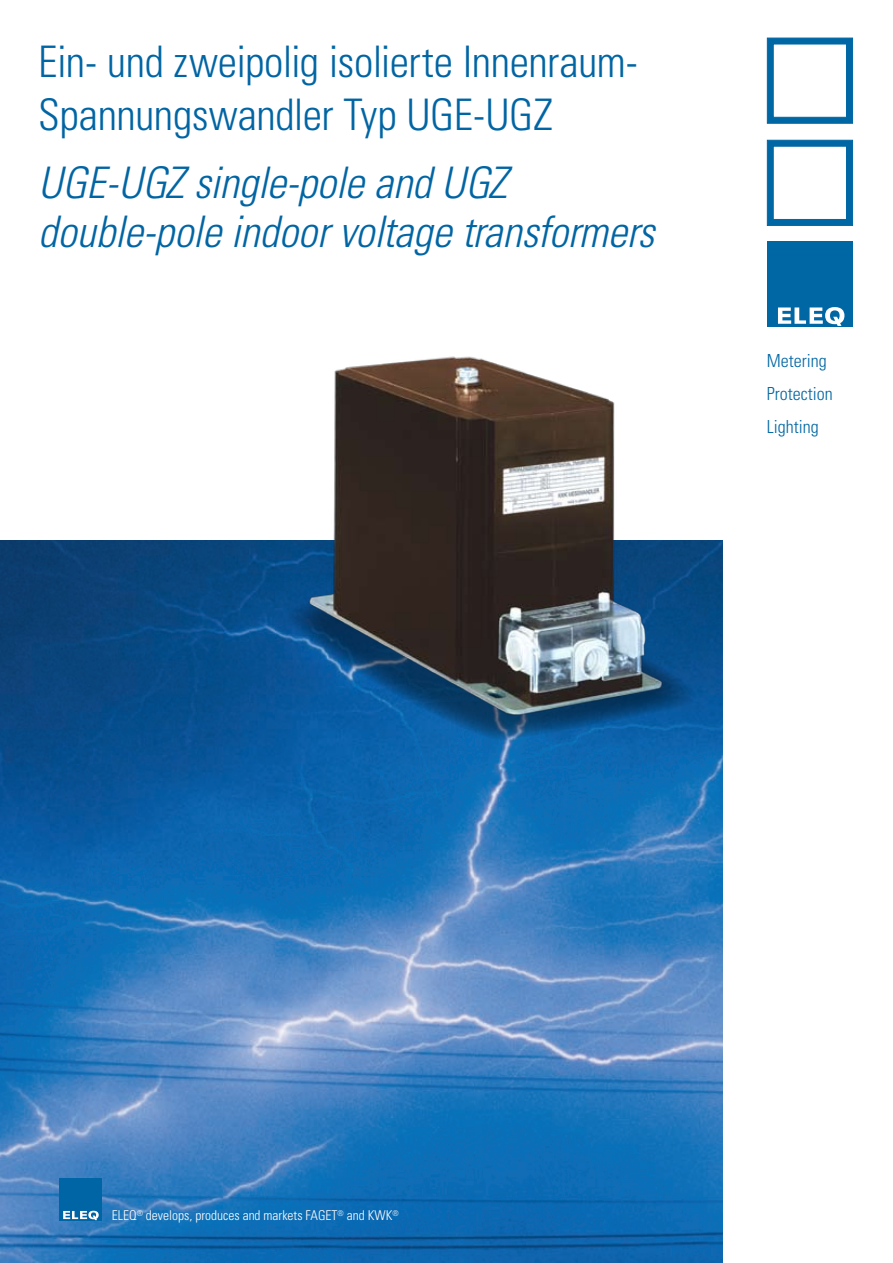
<style>
.page{position:relative;width:893px;height:1263px;background:#fff}
.page>*{position:absolute;margin:0;border:0;box-sizing:border-box;transform-origin:0 0}
.t1{font:300 condensed 43.5px/52.5px "Univers";letter-spacing:-.01em;color:#0065a4}
.t2{font:italic 300 condensed 43.5px/48.8px "Univers";letter-spacing:-.005em;color:#0065a4}
.t3{font:300 condensed 18px/33px "Univers";color:#0067a5}
.t4{font:300 condensed 13.5px "Univers";color:#fff}
</style>
<div class="page">
<img style="left:0;top:541px;width:723px;height:722px">
<div style="left:59px;top:1178px;width:43px;height:42px;background:#0065a4"></div>
<svg style="left:63px;top:1211px;width:36px;height:9px"></svg>
<svg style="left:285px;top:592px;width:414px;height:148px;fill:#085396"></svg>
<img style="left:291px;top:356px;width:399px;height:390px">
<svg style="left:767px;top:140px;width:86px;height:86px"></svg>
<svg style="left:767px;top:38px;width:86px;height:85px"></svg>
<div style="left:767px;top:241px;width:86px;height:86px;background:#0067a5"></div>
<svg style="left:778px;top:307px;width:66px;height:19px"></svg>
<p class="t1" style="left:38px;top:35px;width:601px">Ein- und zweipolig isolierte Innenraum-<br>Spannungswandler Typ UGE-UGZ</p>
<p class="t2" style="left:38px;top:158px;width:618px">UGE-UGZ single-pole and UGZ double-pole indoor voltage transformers</p>
<p class="t3" style="left:767px;top:344px;width:67px">Metering<br>Protection<br>Lighting</p>
<p class="t4" style="left:112px;top:1207px;width:288px">ELEQ<sup>®</sup> develops, produces and markets FAGET<sup>®</sup> and KWK<sup>®</sup></p>
</div>
